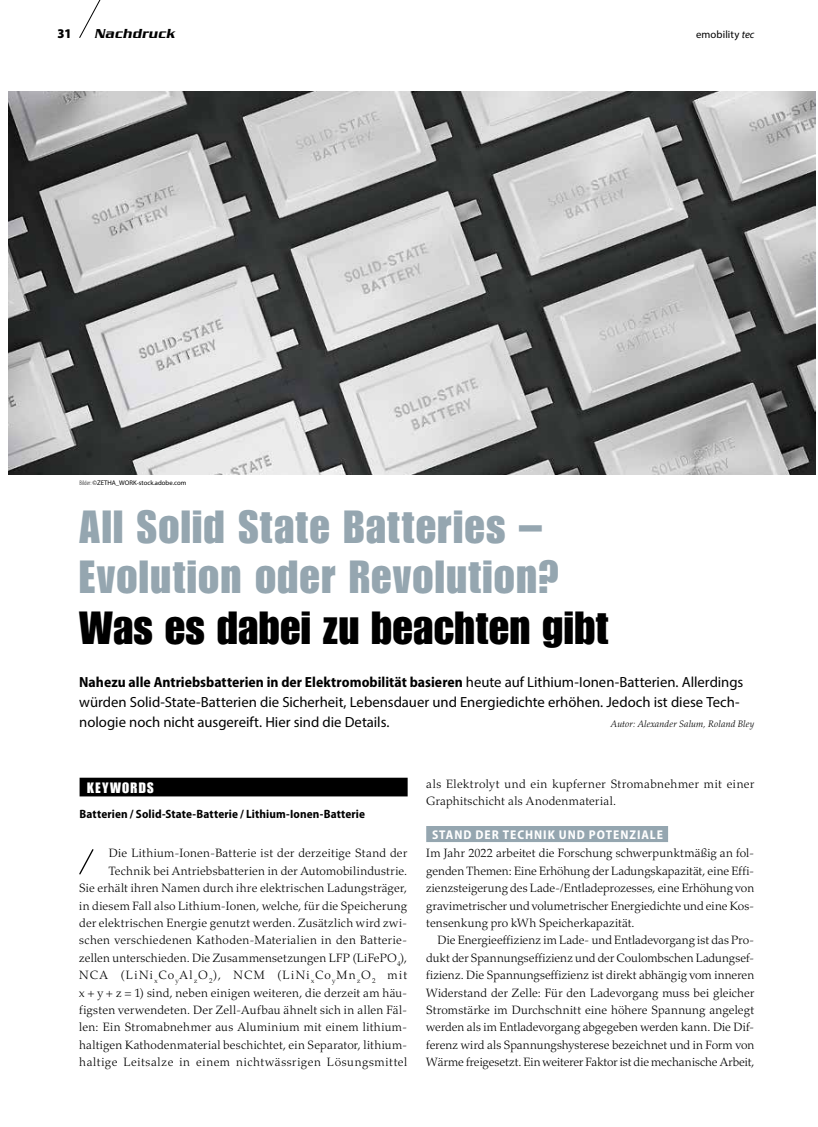
<style>
.page{position:relative;width:818px;height:1127px;background:#fff}
.page>*{position:absolute;margin:0;border:0;box-sizing:border-box;transform-origin:0 0}
.t1{font:45.5px/50.9px "Impact LT Std";letter-spacing:.03em;color:#95a6b0}
.t2{font:45.5px "Impact LT Std";letter-spacing:.01em;color:#000}
.t3{font:14.75px/20.1px "Myriad Pro";color:#000}
.t4{font:14.75px "Impact LT Std";letter-spacing:.085em;color:#fff}
.t5{font:italic 500 13.38px "Serpentine Serif EF";letter-spacing:.05em;color:#000}
.t6{font:900 semi-condensed 13.38px "Myriad Pro";color:#000}
.t7{font:700 semi-condensed 12.75px "Myriad Pro";letter-spacing:.075em;color:#fff}
.t8{font:300 12px/17.4px "Palatino LT Std";letter-spacing:.02em;color:#000;text-align:justify}
.t9{font:700 semi-condensed 12px "Myriad Pro";letter-spacing:.01em;color:#000}
.t10{font:10.75px "Myriad Pro";letter-spacing:.01em;color:#000}
.t11{font:italic 300 9.38px "Palatino LT Std";letter-spacing:.02em;color:#000}
.t12{font:6.75px "Myriad Pro";color:#000}
.s1{font-style:italic}
.s2{font-weight:300;font-stretch:condensed}
.s3{font-weight:700;font-stretch:semi-condensed}
</style>
<div class="page">
<svg style="left:79px;top:0;width:22px;height:38px"></svg>
<svg style="left:79px;top:849px;width:15px;height:26px"></svg>
<div style="left:426px;top:825px;width:242px;height:16px;background:#95a6b0"></div>
<img style="left:8px;top:92px;width:807px;height:382px">
<div style="left:80px;top:777px;width:328px;height:19px;background:#000"></div>
<p class="t5" style="left:95px;top:26px;width:82px">Nachdruck</p>
<p class="t6" style="left:58px;top:26px;width:16px">31</p>
<p class="t10" style="left:696px;top:28px;width:60px">emobility <span class="s1">tec</span></p>
<p class="t12" style="left:80px;top:478px;width:108px"><span class="s2">Bilder:</span> ©ZETHA_WORK-stock.adobe.com</p>
<h1 class="t1" style="left:79px;top:500px;width:482px">All Solid State Batteries –<br>Evolution oder Revolution?</h1>
<h1 class="t2" style="left:79px;top:601px;width:531px">Was es dabei zu beachten gibt</h1>
<p class="t3" style="left:79px;top:671px;width:666px"><span class="s3">Nahezu alle Antriebsbatterien in der Elektromobilität basieren</span> heute auf Lithium-Ionen-Batterien. Allerdings würden Solid-State-Batterien die Sicherheit, Lebensdauer und Energiedichte erhöhen. Jedoch ist diese Tech-</p>
<p class="t3" style="left:79px;top:711px;width:312px">nologie noch nicht ausgereift. Hier sind die Details.</p>
<p class="t11" style="left:611px;top:718px;width:145px">Autor: Alexander Salum, Roland Bley</p>
<p class="t4" style="left:87px;top:778px;width:68px">KEYWORDS</p>
<p class="t9" style="left:80px;top:806px;width:287px">Batterien / Solid-State-Batterie / Lithium-Ionen-Batterie</p>
<p class="t8" style="left:79px;top:844px;width:330px;text-align:right">Die Lithium-Ionen-Batterie ist der derzeitige Stand der Technik bei Antriebsbatterien in der Automobilindustrie.<br>Sie erhält ihren Namen durch ihre elektrischen Ladungsträger, in diesem Fall also Lithium-Ionen, welche, für die Speicherung der elektrischen Energie genutzt werden. Zusätzlich wird zwi&shy;schen verschiedenen Kathoden-Materialien in den Batterie&shy;zellen unterschieden. Die Zusammensetzungen LFP (LiFePO<sub>4</sub>), NCA (LiNi<sub>x</sub>Co<sub>y</sub>Al<sub>z</sub>O<sub>2</sub>), NCM (LiNi<sub>x</sub>Co<sub>y</sub>Mn<sub>z</sub>O<sub>2</sub> mit x + y + z = 1) sind, neben einigen weiteren, die derzeit am häu&shy;figsten verwendeten. Der Zell-Aufbau ähnelt sich in allen Fäl&shy;len: Ein Stromabnehmer aus Aluminium mit einem lithium&shy;haltigen Kathodenmaterial beschichtet, ein Separator, lithium&shy;haltige Leitsalze in einem nichtwässrigen Lösungsmittel</p>
<p class="t8" style="left:426px;top:775px;width:329px">als Elektrolyt und ein kupferner Stromabnehmer mit einer<br>Graphitschicht als Anodenmaterial.</p>
<p class="t7" style="left:432px;top:827px;width:232px">STAND DER TECHNIK UND POTENZIALE</p>
<p class="t8" style="left:426px;top:844px;width:329px">Im Jahr 2022 arbeitet die Forschung schwerpunktmäßig an fol&shy;genden Themen: Eine Erhöhung der Ladungskapazität, eine Effi&shy;zienzsteigerung des Lade-/Entladeprozesses, eine Erhöhung von gravimetrischer und volumetrischer Energiedichte und eine Kos&shy;tensenkung pro kWh Speicherkapazität.</p>
<p class="t8" style="left:426px;top:931px;width:330px;text-indent:11px">Die Energieeffizienz im Lade- und Entladevorgang ist das Pro&shy;dukt der Spannungseffizienz und der Coulombschen Ladungsef&shy;fizienz. Die Spannungseffizienz ist direkt abhängig vom inneren Widerstand der Zelle: Für den Ladevorgang muss bei gleicher Stromstärke im Durchschnitt eine höhere Spannung angelegt werden als im Entladevorgang abgegeben werden kann. Die Dif&shy;ferenz wird als Spannungshysterese bezeichnet und in Form von Wärme freigesetzt. Ein weiterer Faktor ist die mechanische Arbeit,</p>
</div>
